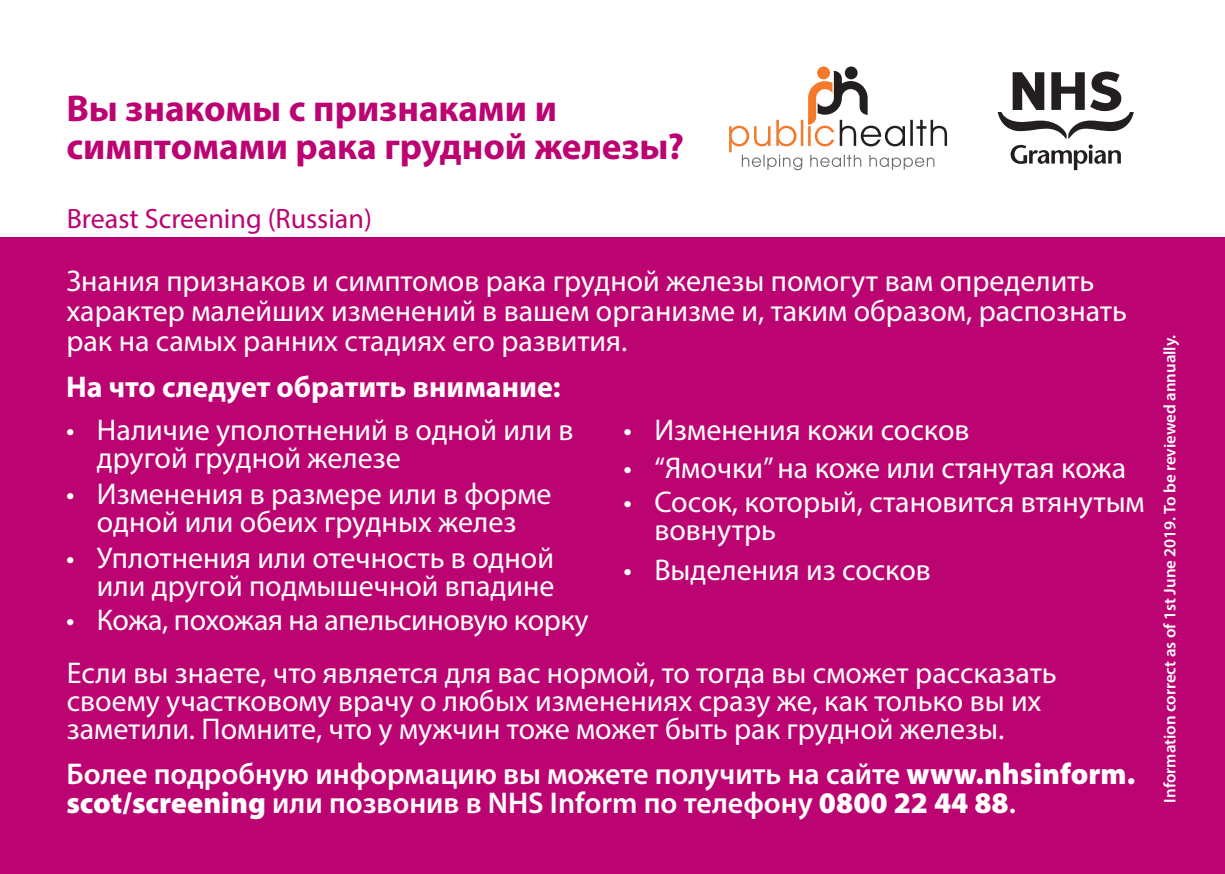
<style>
.page{position:relative;width:1225px;height:874px;background:#fff}
.page>*{position:absolute;margin:0;border:0;box-sizing:border-box;transform-origin:0 0}
.White_on_Dark_text{font:700 37.4px/38px "Myriad Pro";color:#bb0372}
.White_on_Dark_text-2{font:30px/28px "Myriad Pro";color:#fff}
.White_on_Dark_text-3{font:600 30px/28px "Myriad Pro";color:#fff}
.White_on_Dark_text-4{font:700 30px "Myriad Pro";color:#fff}
.White_on_Dark_text-5{font:28px "Myriad Pro";color:#bb0372}
.White_on_Dark_text-6{font:600 16.8px "Myriad Pro";color:#fff}
.s1{font-weight:900}
</style>
<div class="page">
<div style="left:0;top:237px;width:1225px;height:636px;background:#bb0372"></div>
<svg style="left:817px;top:66px;width:13px;height:13px"></svg>
<svg style="left:844px;top:66px;width:13px;height:13px"></svg>
<svg style="left:729px;top:71px;width:218px;height:99px"></svg>
<svg style="left:997px;top:71px;width:136px;height:99px"></svg>
<p class="White_on_Dark_text" style="left:66px;top:88px;width:619px">Вы знакомы с признаками и симптомами рака грудной железы?</p>
<p class="White_on_Dark_text-5" style="left:67px;top:201px;width:307px">Breast Screening (Russian)</p>
<p class="White_on_Dark_text-2" style="left:66px;top:265px;width:1062px;line-height:30px">Знания признаков и симптомов рака грудной железы помогут вам определить характер малейших изменений в вашем организме и, таким образом, распознать рак на самых ранних стадиях его развития.</p>
<p class="White_on_Dark_text-4" style="left:66px;top:367px;width:496px">На что следует обратить внимание:</p>
<p class="White_on_Dark_text-2" style="left:97px;top:415px;width:478px;text-indent:-31px">• Наличие уполотнений в одной или в другой грудной железе</p>
<p class="White_on_Dark_text-2" style="left:66px;top:479px;width:487px;text-align:center">• Изменения в размере или в форме одной или обеих грудных желез</p>
<p class="White_on_Dark_text-2" style="left:66px;top:543px;width:490px;text-align:right">• Уплотнения или отечность в одной или другой подмышечной впадине</p>
<p class="White_on_Dark_text-2" style="left:66px;top:605px;width:524px">• Кожа, похожая на апельсиновую корку</p>
<p class="White_on_Dark_text-2" style="left:623px;top:415px;width:347px">• Изменения кожи сосков</p>
<p class="White_on_Dark_text-2" style="left:623px;top:453px;width:504px">• “Ямочки” на коже или стянутая кожа</p>
<p class="White_on_Dark_text-2" style="left:654px;top:487px;width:492px;text-indent:-31px">• Сосок, который, становится втянутым вовнутрь</p>
<p class="White_on_Dark_text-2" style="left:623px;top:555px;width:309px">• Выделения из сосков</p>
<p class="White_on_Dark_text-2" style="left:67px;top:657px;width:991px">Если вы знаете, что является для вас нормой, то тогда вы сможет рассказать своему участковому врачу о любых изменениях сразу же, как только вы их заметили. Помните, что у мужчин тоже может быть рак грудной железы.</p>
<p class="White_on_Dark_text-3" style="left:66px;top:759px;width:1070px">Более подробную информацию вы можете получить на сайте <span class="s1">www.nhsinform. scot/screening</span> или позвонив в NHS Inform по телефону <span class="s1">0800 22 44 88</span>.</p>
<p class="White_on_Dark_text-6" style="left:1159px;top:802px;width:469px;rotate:-90deg">Information correct as of 1st June 2019. To be reviewed annually.</p>
</div>
